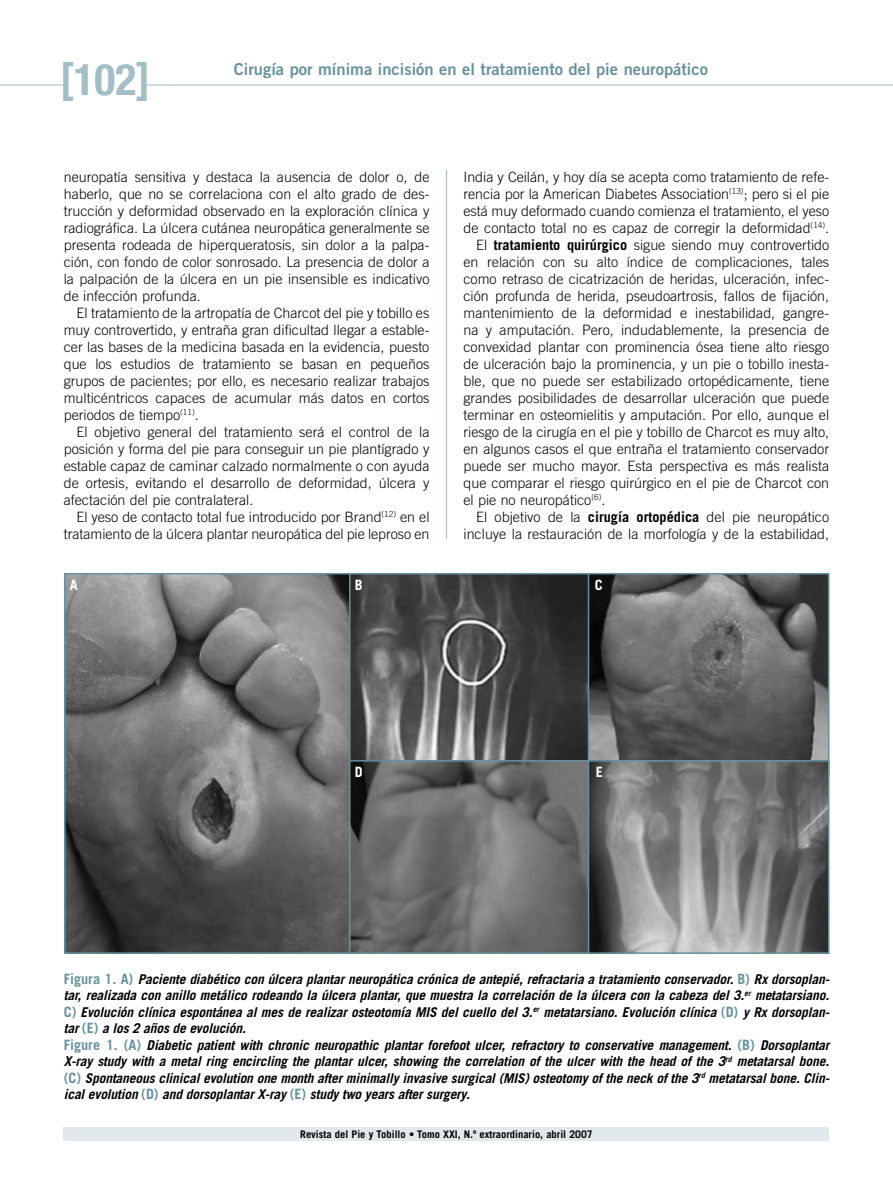
<style>
.page{position:relative;width:893px;height:1191px;background:#fff}
.page>*{position:absolute;margin:0;border:0;box-sizing:border-box;transform-origin:0 0}
.t1{font:700 condensed 43.5px "Helvetica Neue";color:#a4bec5}
.CINTILLO{font:16.5px "Trade Gothic Bold Two";color:#67929e}
.texto_general{font:300 14.25px/17px "Trade Gothic";color:#000;text-align:justify}
.texto_general-2{font:700 14.25px "Trade Gothic";color:#fff}
.PIES_DE_FOTO-Inglés{font:italic 700 13.5px/16.5px "Trade Gothic";letter-spacing:-.01em;color:#000;text-align:justify}
.PIES_DE_FOTO{font:italic 700 13.5px/16.5px "Trade Gothic";letter-spacing:-.01em;color:#000;text-align:justify}
.t2{font:700 10.5px "Trade Gothic";color:#000}
.s1{font-weight:700}
.s2{font-style:normal;font-size:14.25px;color:#67929e}
</style>
<div class="page">
<hr style="left:145px;top:85px;width:748px;height:1px;background:#a4bec5">
<hr style="left:0;top:85px;width:64px;height:1px;background:#a4bec5">
<div style="left:64px;top:1127px;width:765px;height:13px;background:#e1e9ec"></div>
<img style="left:67px;top:576px;width:282px;height:375px">
<div style="left:64px;top:573px;width:288px;height:381px;border:2px solid #67929e"></div>
<img style="left:352px;top:576px;width:236px;height:184px">
<div style="left:349px;top:573px;width:242px;height:204px;border:2px solid #67929e"></div>
<img style="left:591px;top:576px;width:235px;height:184px">
<div style="left:588px;top:573px;width:241px;height:204px;border:2px solid #67929e"></div>
<img style="left:352px;top:763px;width:236px;height:188px">
<div style="left:349px;top:760px;width:242px;height:194px;border:2px solid #67929e"></div>
<img style="left:591px;top:763px;width:235px;height:188px">
<div style="left:588px;top:760px;width:241px;height:194px;border:2px solid #67929e"></div>
<hr style="left:446px;top:170px;width:1px;height:369px;background:#a4bec5">
<p class="t1" style="left:60px;top:53px;width:92px">[102]</p>
<p class="CINTILLO" style="left:234px;top:59px;width:476px">Cirugía por mínima incisión en el tratamiento del pie neuropático</p>
<p class="texto_general" style="left:64px;top:168px;width:367px">neuropatía sensitiva y destaca la ausencia de dolor o, de haberlo, que no se correlaciona con el alto grado de des&shy;trucción y deformidad observado en la exploración clínica y radiográfica. La úlcera cutánea neuropática generalmente se presenta rodeada de hiperqueratosis, sin dolor a la palpa&shy;ción, con fondo de color sonrosado. La presencia de dolor a la palpación de la úlcera en un pie insensible es indicativo de infección profunda.</p>
<p class="texto_general" style="left:64px;top:304px;width:367px;text-indent:13px">El tratamiento de la artropatía de Charcot del pie y tobillo es muy controvertido, y entraña gran dificultad llegar a estable&shy;cer las bases de la medicina basada en la evidencia, puesto que los estudios de tratamiento se basan en pequeños grupos de pacientes; por ello, es necesario realizar trabajos multicéntricos capaces de acumular más datos en cortos periodos de tiempo<sup>(11)</sup>.</p>
<p class="texto_general" style="left:64px;top:423px;width:367px;text-indent:13px">El objetivo general del tratamiento será el control de la posición y forma del pie para conseguir un pie plantígrado y estable capaz de caminar calzado normalmente o con ayuda de ortesis, evitando el desarrollo de deformidad, úlcera y afectación del pie contralateral.</p>
<p class="texto_general" style="left:64px;top:508px;width:367px;text-align:right">El yeso de contacto total fue introducido por Brand<sup>(12)</sup> en el tratamiento de la úlcera plantar neuropática del pie leproso en</p>
<p class="texto_general" style="left:463px;top:168px;width:367px">India y Ceilán, y hoy día se acepta como tratamiento de refe&shy;rencia por la American Diabetes Association<sup>(13)</sup>; pero si el pie está muy deformado cuando comienza el tratamiento, el yeso de contacto total no es capaz de corregir la deformidad<sup>(14)</sup>.</p>
<p class="texto_general" style="left:463px;top:236px;width:367px;text-indent:13px">El <span class="s1">tratamiento quirúrgico</span> sigue siendo muy controvertido en relación con su alto índice de complicaciones, tales como retraso de cicatrización de heridas, ulceración, infec&shy;ción profunda de herida, pseudoartrosis, fallos de fijación, mantenimiento de la deformidad e inestabilidad, gangre&shy;na y amputación. Pero, indudablemente, la presencia de convexidad plantar con prominencia ósea tiene alto riesgo de ulceración bajo la prominencia, y un pie o tobillo inesta&shy;ble, que no puede ser estabilizado ortopédicamente, tiene grandes posibilidades de desarrollar ulceración que puede terminar en osteomielitis y amputación. Por ello, aunque el riesgo de la cirugía en el pie y tobillo de Charcot es muy alto, en algunos casos el que entraña el tratamiento conservador puede ser mucho mayor. Esta perspectiva es más realista que comparar el riesgo quirúrgico en el pie de Charcot con el pie no neuropático<sup>(6)</sup>.</p>
<p class="texto_general" style="left:463px;top:508px;width:367px;text-align:right">El objetivo de la <span class="s1">cirugía ortopédica</span> del pie neuropático incluye la restauración de la morfología y de la estabilidad,</p>
<p class="texto_general-2" style="left:70px;top:576px;width:9px">A</p>
<p class="texto_general-2" style="left:355px;top:576px;width:9px">B</p>
<p class="texto_general-2" style="left:595px;top:576px;width:9px">C</p>
<p class="texto_general-2" style="left:355px;top:763px;width:9px">D</p>
<p class="texto_general-2" style="left:596px;top:763px;width:9px">E</p>
<p class="PIES_DE_FOTO" style="left:64px;top:970px;width:767px"><span class="s2">Figura 1. A)</span> Paciente diabético con úlcera plantar neuropática crónica de antepié, refractaria a tratamiento conservador. <span class="s2">B)</span> Rx dorsoplan&shy;tar, realizada con anillo metálico rodeando la úlcera plantar, que muestra la correlación de la úlcera con la cabeza del 3.<sup>er</sup> metatarsiano.<br><span class="s2">C)</span> Evolución clínica espontánea al mes de realizar osteotomía MIS del cuello del 3.<sup>er</sup> metatarsiano. Evolución clínica <span class="s2">(D)</span> y Rx dorsoplan&shy;tar <span class="s2">(E)</span> a los 2 años de evolución.</p>
<p class="PIES_DE_FOTO-Inglés" style="left:64px;top:1036px;width:767px"><span class="s2">Figure 1. (A)</span> Diabetic patient with chronic neuropathic plantar forefoot ulcer, refractory to conservative management. <span class="s2">(B)</span> Dorsoplantar X-ray study with a metal ring encircling the plantar ulcer, showing the correlation of the ulcer with the head of the 3<sup>rd</sup> metatarsal bone. <span class="s2">(C)</span> Spontaneous clinical evolution one month after minimally invasive surgical (MIS) osteotomy of the neck of the 3<sup>rd</sup> metatarsal bone. Clin&shy;ical evolution <span class="s2">(D)</span> and dorsoplantar X-ray <span class="s2">(E)</span> study two years after surgery.</p>
<p class="t2" style="left:300px;top:1127px;width:294px">Revista del Pie y Tobillo • Tomo XXI, N.º extraordinario, abril 2007</p>
</div>
